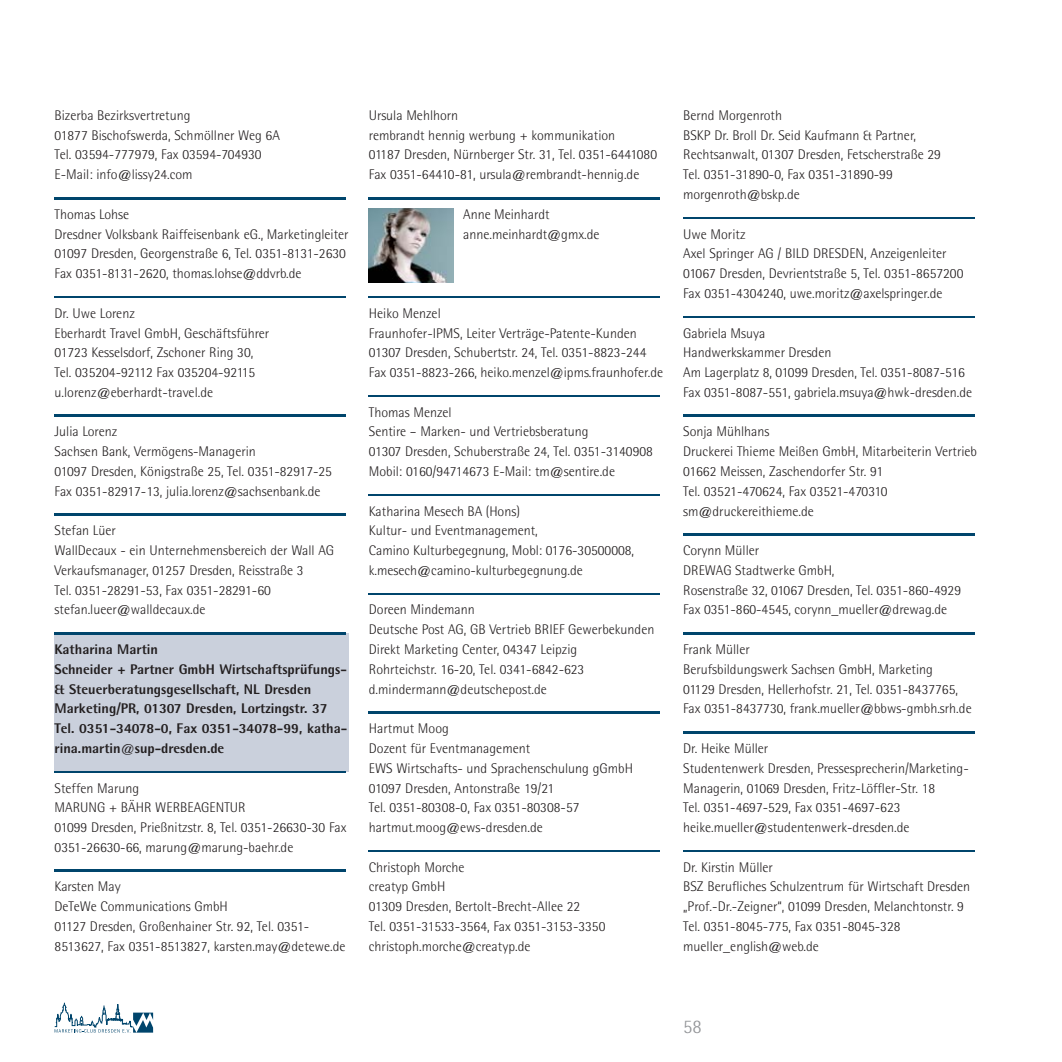
<style>
.page{position:relative;width:1062px;height:1062px;background:#fff}
.page>*{position:absolute;margin:0;border:0;box-sizing:border-box;transform-origin:0 0}
.t1{font:300 19.25px "Rotis Semi Sans";color:#939598}
.t2{font:300 14px/19.8px "Rotis Semi Sans";color:#231f20}
.t3{font:800 14px/19.8px "Rotis Semi Sans";color:#231f20}
</style>
<div class="page">
<svg style="left:55px;top:1002px;width:98px;height:31px"></svg>
<div style="left:55px;top:632px;width:294px;height:139px;background:#cad0dc"></div>
<img style="left:55px;top:197px;width:290px;height:2px">
<img style="left:55px;top:296px;width:290px;height:2px">
<img style="left:55px;top:415px;width:290px;height:1px">
<img style="left:55px;top:514px;width:290px;height:1px">
<img style="left:55px;top:632px;width:290px;height:2px">
<img style="left:55px;top:771px;width:290px;height:1px">
<img style="left:55px;top:870px;width:290px;height:1px">
<img style="left:369px;top:197px;width:291px;height:2px">
<img style="left:369px;top:296px;width:291px;height:2px">
<img style="left:369px;top:395px;width:291px;height:2px">
<img style="left:369px;top:494px;width:291px;height:2px">
<img style="left:369px;top:593px;width:291px;height:1px">
<img style="left:369px;top:711px;width:291px;height:2px">
<img style="left:369px;top:850px;width:291px;height:2px">
<img style="left:683px;top:217px;width:291px;height:2px">
<img style="left:683px;top:316px;width:291px;height:2px">
<img style="left:683px;top:415px;width:291px;height:1px">
<img style="left:683px;top:533px;width:291px;height:2px">
<img style="left:683px;top:632px;width:291px;height:2px">
<img style="left:683px;top:731px;width:291px;height:2px">
<img style="left:683px;top:850px;width:291px;height:2px">
<img style="left:369px;top:208px;width:84px;height:75px">
<p class="t2" style="left:55px;top:107px;width:227px">Bizerba Bezirksvertretung<br>01877 Bischofswerda, Schmöllner Weg 6A Tel. 03594-777979, Fax 03594-704930<br>E-Mail: info@lissy24.com</p>
<p class="t2" style="left:55px;top:205px;width:295px">Thomas Lohse<br>Dresdner Volksbank Raiffeisenbank eG., Marketingleiter 01097 Dresden, Georgenstraße 6, Tel. 0351-8131-2630<br>Fax 0351-8131-2620, thomas.lohse@ddvrb.de</p>
<p class="t2" style="left:55px;top:304px;width:216px">Dr. Uwe Lorenz<br>Eberhardt Travel GmbH, Geschäftsführer<br>01723 Kesselsdorf, Zschoner Ring 30,<br>Tel. 035204-92112 Fax 035204-92115 u.lorenz@eberhardt-travel.de</p>
<p class="t2" style="left:55px;top:423px;width:279px">Julia Lorenz<br>Sachsen Bank, Vermögens-Managerin<br>01097 Dresden, Königstraße 25, Tel. 0351-82917-25<br>Fax 0351-82917-13, julia.lorenz@sachsenbank.de</p>
<p class="t2" style="left:55px;top:522px;width:281px">Stefan Lüer<br>WallDecaux - ein Unternehmensbereich der Wall AG Verkaufsmanager, 01257 Dresden, Reisstraße 3<br>Tel. 0351-28291-53, Fax 0351-28291-60 stefan.lueer@walldecaux.de</p>
<p class="t3" style="left:55px;top:641px;width:294px">Katharina Martin<br>Schneider + Partner GmbH Wirtschaftsprüfungs-&amp; Steuerberatungsgesellschaft, NL Dresden Marketing/PR, 01307 Dresden, Lortzingstr. 37<br>Tel. 0351-34078-0, Fax 0351-34078-99, katha&shy;rina.martin@sup-dresden.de</p>
<p class="t2" style="left:55px;top:779px;width:293px">Steffen Marung<br>MARUNG + BÄHR WERBEAGENTUR<br>01099 Dresden, Prießnitzstr. 8, Tel. 0351-26630-30 Fax 0351-26630-66, marung@marung-baehr.de</p>
<p class="t2" style="left:55px;top:878px;width:292px">Karsten May<br>DeTeWe Communications GmbH<br>01127 Dresden, Großenhainer Str. 92, Tel. 0351- 8513627, Fax 0351-8513827, karsten.may@detewe.de</p>
<p class="t2" style="left:369px;top:107px;width:290px">Ursula Mehlhorn<br>rembrandt hennig werbung + kommunikation<br>01187 Dresden, Nürnberger Str. 31, Tel. 0351-6441080<br>Fax 0351-64410-81, ursula@rembrandt-hennig.de</p>
<p class="t2" style="left:463px;top:205px;width:138px">Anne Meinhardt anne.meinhardt@gmx.de</p>
<p class="t2" style="left:369px;top:304px;width:296px">Heiko Menzel<br>Fraunhofer-IPMS, Leiter Verträge-Patente-Kunden 01307 Dresden, Schubertstr. 24, Tel. 0351-8823-244<br>Fax 0351-8823-266, heiko.menzel@ipms.fraunhofer.de</p>
<p class="t2" style="left:369px;top:403px;width:285px">Thomas Menzel<br>Sentire – Marken- und Vertriebsberatung<br>01307 Dresden, Schuberstraße 24, Tel. 0351-3140908<br>Mobil: 0160/94714673 E-Mail: tm@sentire.de</p>
<p class="t2" style="left:369px;top:502px;width:267px">Katharina Mesech BA (Hons)<br>Kultur- und Eventmanagement,<br>Camino Kulturbegegnung, Mobl: 0176-30500008, k.mesech@camino-kulturbegegnung.de</p>
<p class="t2" style="left:369px;top:601px;width:287px">Doreen Mindemann<br>Deutsche Post AG, GB Vertrieb BRIEF Gewerbekunden Direkt Marketing Center, 04347 Leipzig<br>Rohrteichstr. 16-20, Tel. 0341-6842-623 d.mindermann@deutschepost.de</p>
<p class="t2" style="left:369px;top:720px;width:265px">Hartmut Moog<br>Dozent für Eventmanagement<br>EWS Wirtschafts- und Sprachenschulung gGmbH<br>01097 Dresden, Antonstraße 19/21<br>Tel. 0351-80308-0, Fax 0351-80308-57 hartmut.moog@ews-dresden.de</p>
<p class="t2" style="left:369px;top:858px;width:238px">Christoph Morche<br>creatyp GmbH<br>01309 Dresden, Bertolt-Brecht-Allee 22<br>Tel. 0351-31533-3564, Fax 0351-3153-3350 christoph.morche@creatyp.de</p>
<p class="t2" style="left:683px;top:107px;width:259px">Bernd Morgenroth<br>BSKP Dr. Broll Dr. Seid Kaufmann &amp; Partner, Rechtsanwalt, 01307 Dresden, Fetscherstraße 29<br>Tel. 0351-31890-0, Fax 0351-31890-99 morgenroth@bskp.de</p>
<p class="t2" style="left:683px;top:225px;width:282px">Uwe Moritz<br>Axel Springer AG / BILD DRESDEN, Anzeigenleiter 01067 Dresden, Devrientstraße 5, Tel. 0351-8657200<br>Fax 0351-4304240, uwe.moritz@axelspringer.de</p>
<p class="t2" style="left:683px;top:324px;width:290px">Gabriela Msuya<br>Handwerkskammer Dresden<br>Am Lagerplatz 8, 01099 Dresden, Tel. 0351-8087-516<br>Fax 0351-8087-551, gabriela.msuya@hwk-dresden.de</p>
<p class="t2" style="left:683px;top:423px;width:295px">Sonja Mühlhans<br>Druckerei Thieme Meißen GmbH, Mitarbeiterin Vertrieb 01662 Meissen, Zaschendorfer Str. 91<br>Tel. 03521-470624, Fax 03521-470310 sm@druckereithieme.de</p>
<p class="t2" style="left:683px;top:542px;width:279px">Corynn Müller<br>DREWAG Stadtwerke GmbH,<br>Rosenstraße 32, 01067 Dresden, Tel. 0351-860-4929<br>Fax 0351-860-4545, corynn_mueller@drewag.de</p>
<p class="t2" style="left:683px;top:641px;width:290px">Frank Müller<br>Berufsbildungswerk Sachsen GmbH, Marketing<br>01129 Dresden, Hellerhofstr. 21, Tel. 0351-8437765, Fax 0351-8437730, frank.mueller@bbws-gmbh.srh.de</p>
<p class="t2" style="left:683px;top:739px;width:287px">Dr. Heike Müller<br>Studentenwerk Dresden, Pressesprecherin/Marketing-Managerin, 01069 Dresden, Fritz-Löffler-Str. 18<br>Tel. 0351-4697-529, Fax 0351-4697-623 heike.mueller@studentenwerk-dresden.de</p>
<p class="t2" style="left:683px;top:858px;width:288px">Dr. Kirstin Müller<br>BSZ Berufliches Schulzentrum für Wirtschaft Dresden „Prof.-Dr.-Zeigner“, 01099 Dresden, Melanchtonstr. 9<br>Tel. 0351-8045-775, Fax 0351-8045-328 mueller_english@web.de</p>
<h1 class="t1" style="left:683px;top:1019px;width:20px">58</h1>
</div>
